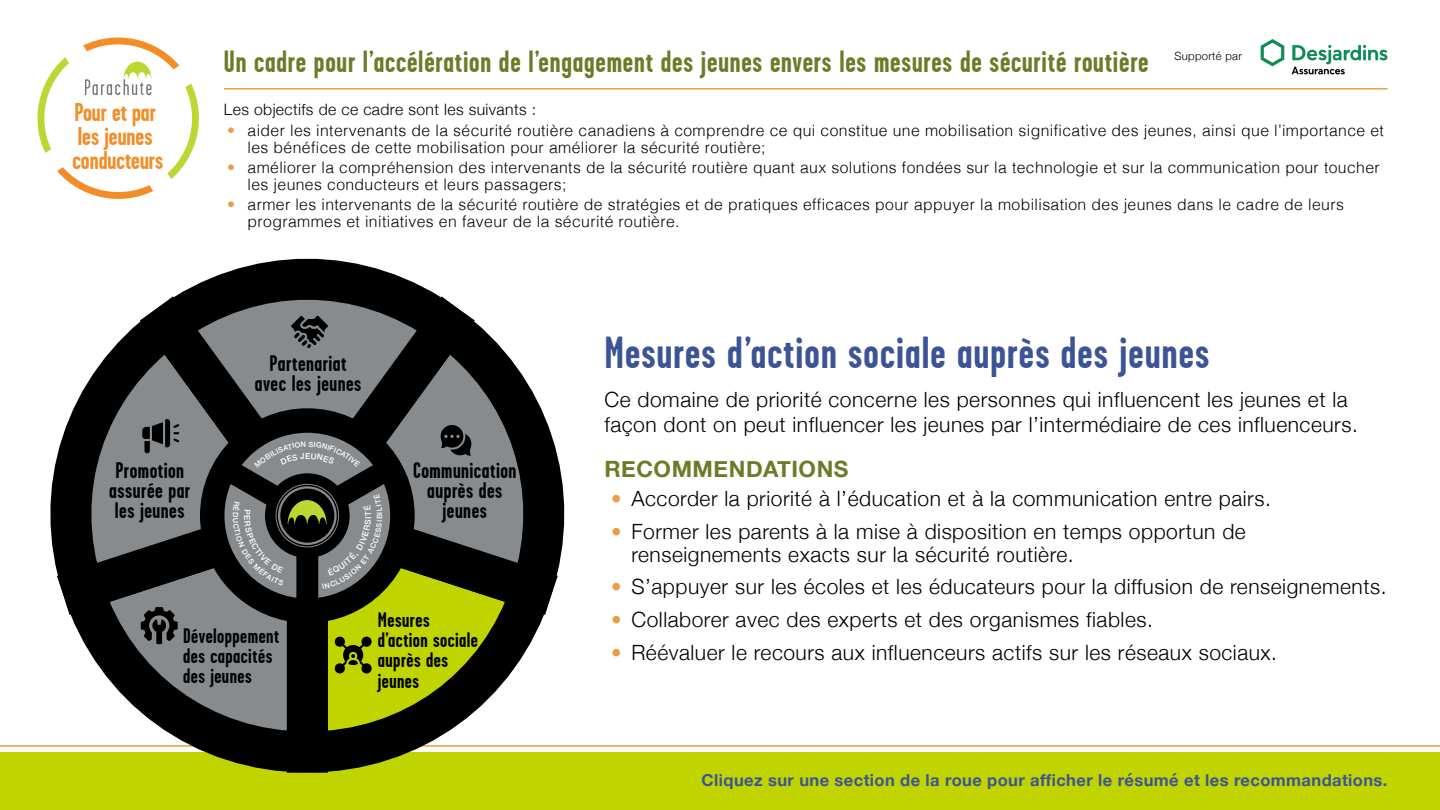
<style>
.page{position:relative;width:1440px;height:810px;background:#fff}
.page>*{position:absolute;margin:0;border:0;box-sizing:border-box;transform-origin:0 0}
.t1{font:700 45px "Garage Gothic";letter-spacing:.025em;color:#3c5496}
.t2{font:700 30.75px "Garage Gothic";letter-spacing:.025em;color:#6c7b28}
.t3{font:700 25.8px/24.1px "Garage Gothic";color:#f28d27}
.t4{font:700 22.58px/20.2px "Garage Gothic";letter-spacing:.02em;color:#000;text-align:center}
.H3_Large{font:700 22.5px "Helvetica Neue";letter-spacing:.025em;color:#6c7b28}
.basic_large{font:300 21px/25.2px "Helvetica Neue";letter-spacing:.025em;color:#000}
.t5{font:700 21px/20.2px "Garage Gothic";letter-spacing:.02em;color:#000}
.t6{font:700 16.5px "Helvetica Neue";letter-spacing:.025em;color:#3c5496}
.t7{font:300 15.75px/17px "Helvetica";letter-spacing:.025em;color:#000}
.t8{font:300 15.75px "Helvetica Neue";letter-spacing:.025em;color:#000}
.t9{font:300 11.32px "Helvetica Neue";letter-spacing:.025em;color:#000}
.s1{color:#ea9c46}
</style>
<div class="page">
<hr style="left:0;top:745px;width:1440px;height:2px;background:#ea9c46">
<div style="left:0;top:752px;width:1440px;height:58px;background:#c0d400"></div>
<svg style="left:38px;top:38px;width:161px;height:161px"></svg>
<svg style="left:1261px;top:39px;width:23px;height:27px"></svg>
<svg style="left:1292px;top:45px;width:96px;height:29px"></svg>
<hr style="left:224px;top:88px;width:1164px;height:2px;background:#ea9c46">
<svg style="left:359px;top:503px;width:224px;height:265px"></svg>
<svg style="left:31px;top:499px;width:328px;height:274px"></svg>
<svg style="left:51px;top:351px;width:199px;height:290px"></svg>
<svg style="left:250px;top:350px;width:314px;height:291px"></svg>
<svg style="left:111px;top:264px;width:392px;height:309px;background:#636566"></svg>
<svg style="left:192px;top:400px;width:231px;height:231px;background:#565b3c"></svg>
<svg style="left:142px;top:419px;width:37px;height:34px"></svg>
<svg style="left:441px;top:425px;width:31px;height:31px"></svg>
<svg style="left:291px;top:316px;width:37px;height:32px"></svg>
<svg style="left:334px;top:636px;width:38px;height:38px"></svg>
<svg style="left:141px;top:607px;width:37px;height:37px"></svg>
<svg style="left:214px;top:422px;width:187px;height:187px;background:#41433d"></svg>
<h3 class="t3" style="left:72px;top:100px;width:92px">Pour et par les jeunes conducteurs</h3>
<h2 class="t2" style="left:224px;top:45px;width:926px">Un cadre pour l’accélération de l’engagement des jeunes envers les mesures de sécurité routière</h2>
<p class="t8" style="left:224px;top:97px;width:314px">Les objectifs de ce cadre sont les suivants :</p>
<p class="t7" style="left:248px;top:121px;width:1138px;text-indent:-20px"><span class="s1">•</span> aider les intervenants de la sécurité routière canadiens à comprendre ce qui constitue une mobilisation significative des jeunes, ainsi que l’importance et les bénéfices de cette mobilisation pour améliorer la sécurité routière;</p>
<p class="t7" style="left:248px;top:158px;width:1134px;text-indent:-20px"><span class="s1">•</span> améliorer la compréhension des intervenants de la sécurité routière quant aux solutions fondées sur la technologie et sur la communication pour toucher les jeunes conducteurs et leurs passagers;</p>
<p class="t7" style="left:248px;top:195px;width:1098px;text-indent:-20px"><span class="s1">•</span> armer les intervenants de la sécurité routière de stratégies et de pratiques efficaces pour appuyer la mobilisation des jeunes dans le cadre de leurs programmes et initiatives en faveur de la sécurité routière.</p>
<p class="t9" style="left:1174px;top:47px;width:69px">Supporté par</p>
<p class="t4" style="left:255px;top:353px;width:108px">Partenariat avec les jeunes</p>
<p class="t4" style="left:109px;top:460px;width:83px;text-align:left">Promotion assurée par les jeunes</p>
<p class="t4" style="left:413px;top:460px;width:105px">Communication auprès des jeunes</p>
<p class="t5" style="left:183px;top:626px;width:98px">Développement des capacités des jeunes</p>
<h3 class="t5" style="left:378px;top:610px;width:102px">Mesures d’action sociale auprès des jeunes</h3>
<h2 class="t1" style="left:604px;top:328px;width:606px">Mesures d’action sociale auprès des jeunes</h2>
<p class="basic_large" style="left:604px;top:385px;width:755px">Ce domaine de priorité concerne les personnes qui influencent les jeunes et la façon dont on peut influencer les jeunes par l’intermédiaire de ces influenceurs.</p>
<p class="H3_Large" style="left:604px;top:451px;width:246px">RECOMMENDATIONS</p>
<p class="basic_large" style="left:611px;top:485px;width:661px"><span class="s1">•</span> Accorder la priorité à l’éducation et à la communication entre pairs.</p>
<p class="basic_large" style="left:631px;top:519px;width:616px;line-height:22.6px;text-indent:-20px"><span class="s1">•</span> Former les parents à la mise à disposition en temps opportun de renseignements exacts sur la sécurité routière.</p>
<p class="basic_large" style="left:611px;top:573px;width:777px"><span class="s1">•</span> S’appuyer sur les écoles et les éducateurs pour la diffusion de renseignements.</p>
<p class="basic_large" style="left:611px;top:606px;width:543px"><span class="s1">•</span> Collaborer avec des experts et des organismes fiables.</p>
<p class="basic_large" style="left:611px;top:638px;width:667px"><span class="s1">•</span> Réévaluer le recours aux influenceurs actifs sur les réseaux sociaux.</p>
<p class="t6" style="left:702px;top:767px;width:687px">Cliquez sur une section de la roue pour afficher le résumé et les recommandations.</p>
</div>
